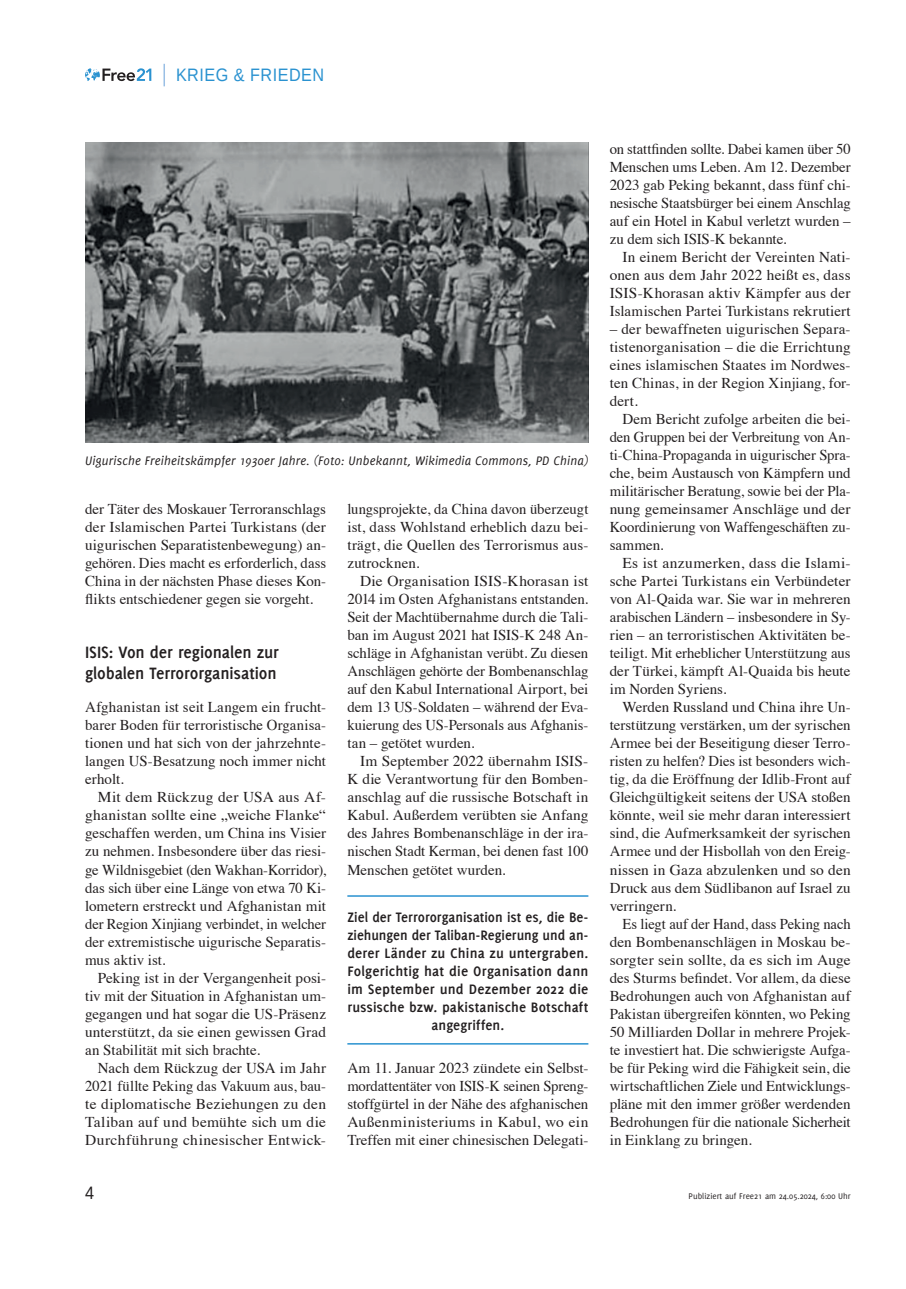
<style>
.page{position:relative;width:906px;height:1289px;background:#fff}
.page>*{position:absolute;margin:0;border:0;box-sizing:border-box;transform-origin:0 0}
.t1{font:700 18px/21px "Delicious";letter-spacing:-.005em;color:#231f20}
.t2{font:18px "Liberation Sans";letter-spacing:.03em;color:#2a92d0;scale:.9 1}
.t3{font:18px "Liberation Sans";color:#231f20;scale:.9 1}
.t4{font:15px/18px "Times";color:#231f20;text-align:justify}
.t5{font:700 15px/18px "Delicious";letter-spacing:.01em;color:#231f20;text-align:center}
.t6{font:italic 13.5px "Delicious";letter-spacing:.015em;color:#231f20}
.t7{font:9px "Delicious";color:#231f20}
</style>
<div class="page">
<svg style="left:85px;top:68px;width:66px;height:13px"></svg>
<hr style="left:163px;top:64px;width:2px;height:22px;background:#9abfe5">
<hr style="left:347px;top:895px;width:241px;height:1px;background:#2a92d0">
<hr style="left:347px;top:1043px;width:241px;height:1px;background:#2a92d0">
<img style="left:85px;top:142px;width:503px;height:300px">
<p class="t2" style="left:176px;top:63px;width:166px">KRIEG &amp; FRIEDEN</p>
<p class="t6" style="left:85px;top:452px;width:505px">Uigurische Freiheitskämpfer 1930er Jahre. (Foto: Unbekannt, Wikimedia Commons, PD China)</p>
<p class="t4" style="left:85px;top:499px;width:242px">der Täter des Moskauer Terroranschlags der Islamischen Partei Turkistans (der uigurischen Separatistenbewegung) an&shy;gehören. Dies macht es erforderlich, dass China in der nächsten Phase dieses Kon&shy;flikts entschiedener gegen sie vorgeht.</p>
<p class="t1" style="left:85px;top:641px;width:195px">ISIS: Von der regionalen zur globalen Terrororganisation</p>
<p class="t4" style="left:85px;top:697px;width:242px">Afghanistan ist seit Langem ein frucht&shy;barer Boden für terroristische Organisa&shy;tionen und hat sich von der jahrzehnte&shy;langen US-Besatzung noch immer nicht erholt.</p>
<p class="t4" style="left:85px;top:787px;width:242px;text-indent:13px">Mit dem Rückzug der USA aus Af&shy;ghanistan sollte eine „weiche Flanke“ geschaffen werden, um China ins Visier zu nehmen. Insbesondere über das riesi&shy;ge Wildnisgebiet (den Wakhan-Korridor), das sich über eine Länge von etwa 70 Ki&shy;lometern erstreckt und Afghanistan mit der Region Xinjiang verbindet, in welcher der extremistische uigurische Separatis&shy;mus aktiv ist.</p>
<p class="t4" style="left:85px;top:967px;width:242px;text-indent:13px">Peking ist in der Vergangenheit posi&shy;tiv mit der Situation in Afghanistan um&shy;gegangen und hat sogar die US-Präsenz unterstützt, da sie einen gewissen Grad an Stabilität mit sich brachte.</p>
<p class="t4" style="left:85px;top:1057px;width:242px;text-indent:13px">Nach dem Rückzug der USA im Jahr 2021 füllte Peking das Vakuum aus, bau&shy;te diplomatische Beziehungen zu den Taliban auf und bemühte sich um die Durchführung chinesischer Entwick-</p>
<p class="t4" style="left:347px;top:499px;width:242px">lungsprojekte, da China davon überzeugt ist, dass Wohlstand erheblich dazu bei&shy;trägt, die Quellen des Terrorismus aus&shy;zutrocknen.</p>
<p class="t4" style="left:347px;top:571px;width:242px;text-indent:13px">Die Organisation ISIS-Khorasan ist 2014 im Osten Afghanistans entstanden.<br>Seit der Machtübernahme durch die Tali&shy;ban im August 2021 hat ISIS-K 248 An&shy;schläge in Afghanistan verübt. Zu diesen Anschlägen gehörte der Bombenanschlag auf den Kabul International Airport, bei dem 13 US-Soldaten – während der Eva&shy;kuierung des US-Personals aus Afghanis&shy;tan – getötet wurden.</p>
<p class="t4" style="left:347px;top:751px;width:242px;text-indent:13px">Im September 2022 übernahm ISIS-K die Verantwortung für den Bomben&shy;anschlag auf die russische Botschaft in Kabul. Außerdem verübten sie Anfang des Jahres Bombenanschläge in der ira&shy;nischen Stadt Kerman, bei denen fast 100<br>Menschen getötet wurden.</p>
<p class="t5" style="left:347px;top:908px;width:242px">Ziel der Terrororganisation ist es, die Be&shy;ziehungen der Taliban-Regierung und an&shy;derer Länder zu China zu untergraben.<br>Folgerichtig hat die Organisation dann im September und Dezember 2022 die russische bzw. pakistanische Botschaft angegriffen.</p>
<p class="t4" style="left:347px;top:1057px;width:242px">Am 11. Januar 2023 zündete ein Selbst&shy;mordattentäter von ISIS-K seinen Spreng&shy;stoffgürtel in der Nähe des afghanischen Außenministeriums in Kabul, wo ein Treffen mit einer chinesischen Delegati-</p>
<p class="t4" style="left:609px;top:139px;width:242px">on stattfinden sollte. Dabei kamen über 50<br>Menschen ums Leben. Am 12. Dezember 2023 gab Peking bekannt, dass fünf chi&shy;nesische Staatsbürger bei einem Anschlag auf ein Hotel in Kabul verletzt wurden – zu dem sich ISIS-K bekannte.</p>
<p class="t4" style="left:609px;top:247px;width:242px;text-indent:13px">In einem Bericht der Vereinten Nati&shy;onen aus dem Jahr 2022 heißt es, dass ISIS-Khorasan aktiv Kämpfer aus der Islamischen Partei Turkistans rekrutiert</p>
<p class="t4" style="left:609px;top:319px;width:242px">– der bewaffneten uigurischen Separa&shy;tistenorganisation – die die Errichtung eines islamischen Staates im Nordwes&shy;ten Chinas, in der Region Xinjiang, for&shy;dert.</p>
<p class="t4" style="left:609px;top:409px;width:242px;text-indent:13px">Dem Bericht zufolge arbeiten die bei&shy;den Gruppen bei der Verbreitung von An&shy;ti-China-Propaganda in uigurischer Spra&shy;che, beim Austausch von Kämpfern und militärischer Beratung, sowie bei der Pla&shy;nung gemeinsamer Anschläge und der Koordinierung von Waffengeschäften zu&shy;sammen.</p>
<p class="t4" style="left:609px;top:553px;width:242px;text-indent:13px">Es ist anzumerken, dass die Islami&shy;sche Partei Turkistans ein Verbündeter von Al-Qaida war. Sie war in mehreren arabischen Ländern – insbesondere in Sy&shy;rien – an terroristischen Aktivitäten be&shy;teiligt. Mit erheblicher Unterstützung aus der Türkei, kämpft Al-Quaida bis heute im Norden Syriens.</p>
<p class="t4" style="left:609px;top:697px;width:242px;text-indent:13px">Werden Russland und China ihre Un&shy;terstützung verstärken, um der syrischen Armee bei der Beseitigung dieser Terro&shy;risten zu helfen? Dies ist besonders wich&shy;tig, da die Eröffnung der Idlib-Front auf Gleichgültigkeit seitens der USA stoßen könnte, weil sie mehr daran interessiert sind, die Aufmerksamkeit der syrischen Armee und der Hisbollah von den Ereig&shy;nissen in Gaza abzulenken und so den Druck aus dem Südlibanon auf Israel zu verringern.</p>
<p class="t4" style="left:609px;top:913px;width:242px;text-indent:13px">Es liegt auf der Hand, dass Peking nach den Bombenanschlägen in Moskau be&shy;sorgter sein sollte, da es sich im Auge des Sturms befindet. Vor allem, da diese Bedrohungen auch von Afghanistan auf Pakistan übergreifen könnten, wo Peking 50 Milliarden Dollar in mehrere Projek&shy;te investiert hat. Die schwierigste Aufga&shy;be für Peking wird die Fähigkeit sein, die wirtschaftlichen Ziele und Entwicklungs&shy;pläne mit den immer größer werdenden Bedrohungen für die nationale Sicherheit in Einklang zu bringen.</p>
<p class="t3" style="left:85px;top:1180px;width:12px">4</p>
<p class="t7" style="left:688px;top:1190px;width:163px">Publiziert auf Free21 am 24.05.2024, 6:00 Uhr</p>
</div>
